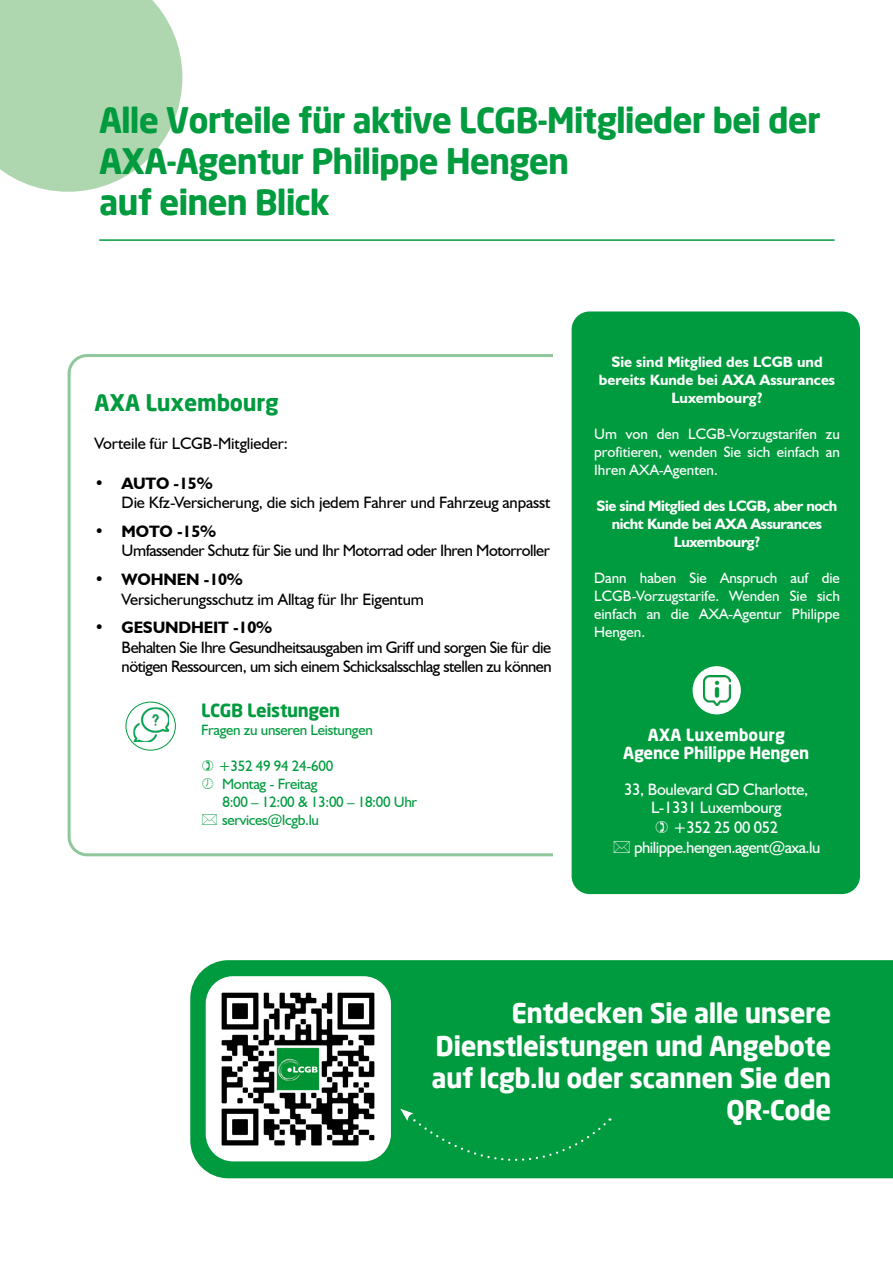
<style>
.page{position:relative;width:893px;height:1263px;background:#fff}
.page>*{position:absolute;margin:0;border:0;box-sizing:border-box;transform-origin:0 0}
.t1{font:700 34.5px/41.4px "Neo Sans";letter-spacing:-.03em;color:#009b3e}
.t2{font:700 27px/32.4px "Neo Sans";letter-spacing:-.02em;color:#fff;text-align:right}
.t3{font:700 22.5px "Neo Sans";letter-spacing:-.01em;color:#009b3e}
.t4{font:700 18px "Neo Sans";letter-spacing:-.02em;color:#009b3e}
.t5{font:16.5px/19.8px "Humanist 521 BT";letter-spacing:-.03em;color:#000}
.t6{font:16.5px "Humanist 521 BT";letter-spacing:-.01em;color:#000}
.t7{font:16.5px/18px "Humanist 521 BT";letter-spacing:-.02em;color:#fff;text-align:center}
.t8{font:700 16.5px "Humanist 521 BT";letter-spacing:-.01em;color:#000}
.t9{font:700 16.5px/18px "Neo Sans";letter-spacing:-.02em;color:#fff;text-align:center}
.t10{font:15px/18px "Humanist 521 BT";color:#fff;text-align:justify}
.t11{font:15px/18px "Humanist 521 BT";letter-spacing:-.02em;color:#009b3e}
.t12{font:700 15px/18px "Humanist 521 BT";letter-spacing:-.03em;color:#fff;text-align:center}
.t13{font:700 15px/18px "Humanist 521 BT";color:#fff;text-align:center}
</style>
<div class="page">
<svg style="left:0;top:0;width:182px;height:192px;background:#b7dab8"></svg>
<hr style="left:99px;top:239px;width:735px;height:2px;background:#009b3e">
<div style="left:572px;top:311px;width:288px;height:583px;background:#009b3e;border-radius:18px"></div>
<div style="left:693px;top:666px;width:48px;height:48px;background:#fff;border-radius:50%"></div>
<img style="left:703px;top:675px;width:27px;height:30px">
<img style="left:133px;top:707px;width:36px;height:35px">
<div style="left:126px;top:702px;width:50px;height:48px;border:1px solid #009b3e;border-radius:50%"></div>
<div style="left:190px;top:960px;width:703px;height:218px;background:#009b3e"></div>
<img style="left:206px;top:976px;width:185px;height:185px">
<div style="left:400px;top:1109px;width:210px;height:70px;background:#009b3e"></div>
<h1 class="t1" style="left:99px;top:98px;width:723px">Alle Vorteile für aktive LCGB-Mitglieder bei der<br>AXA-Agentur Philippe Hengen<br>auf einen Blick</h1>
<h3 class="t3" style="left:95px;top:388px;width:185px">AXA Luxembourg</h3>
<p class="t6" style="left:95px;top:433px;width:195px">Vorteile für LCGB-Mitglieder:</p>
<p class="t8" style="left:95px;top:473px;width:120px">• AUTO -15%</p>
<p class="t6" style="left:122px;top:493px;width:430px">Die Kfz-Versicherung, die sich jedem Fahrer und Fahrzeug anpasst</p>
<p class="t8" style="left:95px;top:521px;width:123px">• MOTO -15%</p>
<p class="t5" style="left:122px;top:541px;width:430px">Umfassender Schutz für Sie und Ihr Motorrad oder Ihren Motorroller</p>
<p class="t8" style="left:95px;top:569px;width:150px">• WOHNEN -10%</p>
<p class="t6" style="left:122px;top:589px;width:304px">Versicherungsschutz im Alltag für Ihr Eigentum</p>
<p class="t8" style="left:95px;top:617px;width:179px">• GESUNDHEIT -10%</p>
<p class="t5" style="left:122px;top:637px;width:432px">Behalten Sie Ihre Gesundheitsausgaben im Griff und sorgen Sie für die nötigen Ressourcen, um sich einem Schicksalsschlag stellen zu können</p>
<p class="t4" style="left:201px;top:699px;width:140px">LCGB Leistungen</p>
<p class="t11" style="left:201px;top:720px;width:173px">Fragen zu unseren Leistungen</p>
<p class="t11" style="left:218px;top:756px;width:200px">+352 49 94 24-600<br>Montag - Freitag<br>8:00 – 12:00 &amp; 13:00 – 18:00 Uhr services@lcgb.lu</p>
<p class="t13" style="left:599px;top:353px;width:238px">Sie sind Mitglied des LCGB und bereits Kunde bei AXA Assurances<br>Luxembourg?</p>
<p class="t10" style="left:594px;top:425px;width:247px">Um von den LCGB-Vorzugstarifen zu profitieren, wenden Sie sich einfach an Ihren AXA-Agenten.</p>
<p class="t12" style="left:597px;top:497px;width:242px">Sie sind Mitglied des LCGB, aber noch nicht Kunde bei AXA Assurances<br>Luxembourg?</p>
<p class="t10" style="left:594px;top:569px;width:247px">Dann haben Sie Anspruch auf die LCGB-Vorzugstarife. Wenden Sie sich einfach an die AXA-Agentur Philippe Hengen.</p>
<p class="t9" style="left:623px;top:725px;width:188px">AXA Luxembourg<br>Agence Philippe Hengen</p>
<p class="t7" style="left:624px;top:780px;width:186px">33, Boulevard GD Charlotte,<br>L-1331 Luxembourg</p>
<p class="t7" style="left:634px;top:817px;width:188px;line-height:19.8px">+352 25 00 052 philippe.hengen.agent@axa.lu</p>
<h2 class="t2" style="left:432px;top:996px;width:401px">Entdecken Sie alle unsere<br>Dienstleistungen und Angebote auf lcgb.lu oder scannen Sie den<br>QR-Code</h2>
</div>
